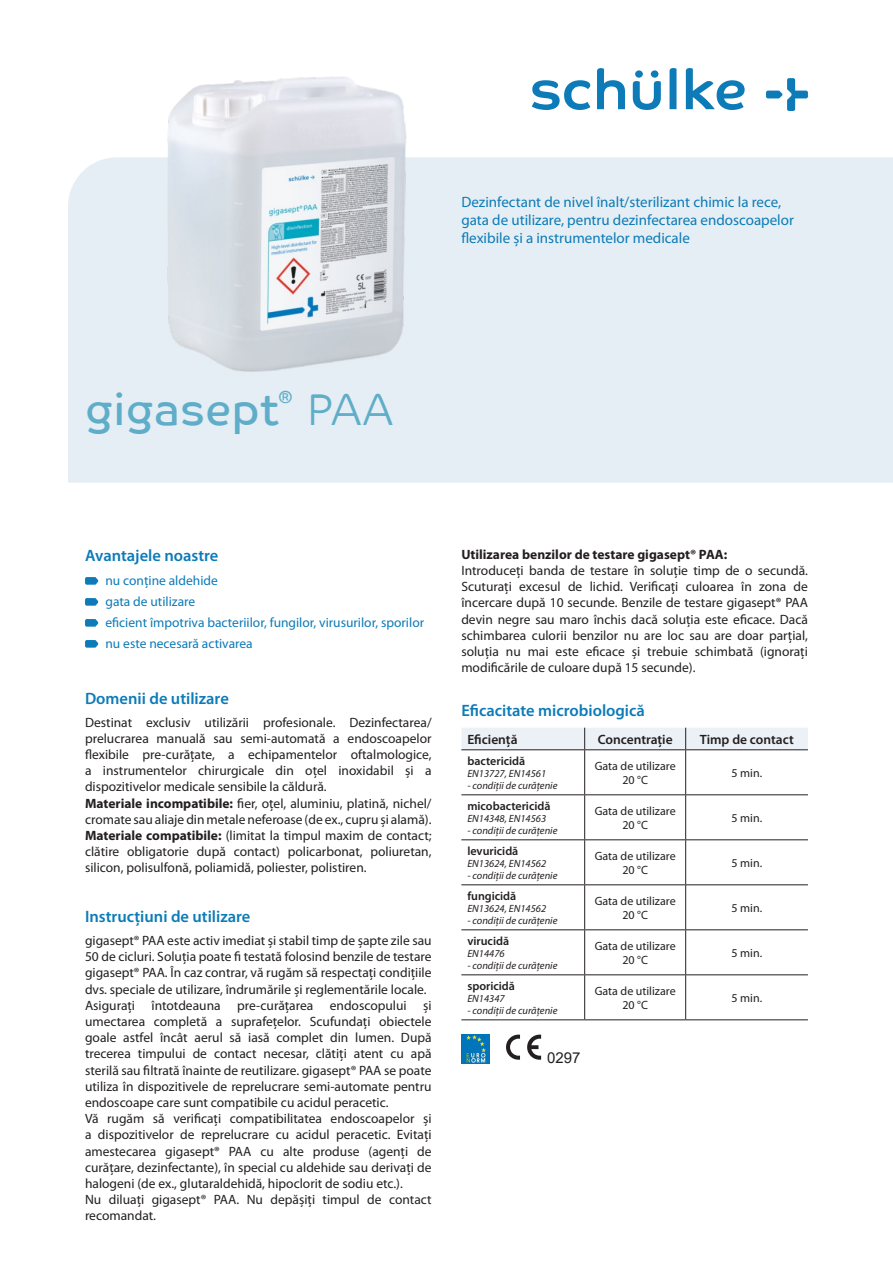
<style>
.page{position:relative;width:893px;height:1263px;background:#fff}
.page>*{position:absolute;margin:0;border:0;box-sizing:border-box;transform-origin:0 0}
.t1{font:44.55px "Co Text";color:#5fadc8}
.t2{font:44.55px "Co Text Lt";color:#5fadc8}
.t3{font:17.55px "Co Text";color:#5fadc8}
.t4{font:600 16.5px "Myriad Pro";color:#0c7bb8}
.t5{font:15px/18px "Myriad Pro";color:#0c7bb8}
.t6{font:15px "Arial";color:#231f20}
.t7{font:13.5px/16.2px "Myriad Pro";color:#231f20}
.t8{font:13.5px/21px "Myriad Pro";color:#0c7bb8}
.t9{font:700 13.5px "Myriad Pro";color:#231f20}
.t10{font:600 13.5px "Myriad Pro";color:#231f20}
.t11{font:12px/14.4px "Myriad Pro";color:#231f20;text-align:center}
.t12{font:600 12px "Myriad Pro";color:#231f20}
.t13{font:italic 10.5px "Myriad Pro";color:#231f20}
.s1{font-weight:700}
</style>
<div class="page">
<div style="left:68px;top:157px;width:825px;height:326px;background:#e5eef4"></div>
<svg style="left:633px;top:70px;width:28px;height:40px"></svg>
<svg style="left:532px;top:80px;width:58px;height:30px"></svg>
<svg style="left:597px;top:68px;width:28px;height:41px"></svg>
<svg style="left:669px;top:68px;width:7px;height:41px"></svg>
<svg style="left:686px;top:68px;width:59px;height:42px"></svg>
<svg style="left:766px;top:78px;width:42px;height:33px"></svg>
<svg style="left:85px;top:577px;width:13px;height:8px"></svg>
<svg style="left:85px;top:598px;width:13px;height:8px"></svg>
<svg style="left:85px;top:619px;width:13px;height:8px"></svg>
<svg style="left:85px;top:640px;width:13px;height:8px"></svg>
<img style="left:168px;top:76px;width:238px;height:296px">
<img style="left:461px;top:1034px;width:29px;height:29px">
<svg style="left:506px;top:1034px;width:35px;height:26px"></svg>
<hr style="left:461px;top:794px;width:124px;height:1px;background:#231f20">
<hr style="left:585px;top:794px;width:101px;height:1px;background:#231f20">
<hr style="left:686px;top:794px;width:122px;height:1px;background:#231f20">
<hr style="left:461px;top:839px;width:124px;height:1px;background:#231f20">
<hr style="left:585px;top:839px;width:101px;height:1px;background:#231f20">
<hr style="left:686px;top:839px;width:122px;height:1px;background:#231f20">
<hr style="left:461px;top:884px;width:124px;height:1px;background:#231f20">
<hr style="left:585px;top:884px;width:101px;height:1px;background:#231f20">
<hr style="left:686px;top:884px;width:122px;height:1px;background:#231f20">
<hr style="left:461px;top:929px;width:124px;height:1px;background:#231f20">
<hr style="left:585px;top:929px;width:101px;height:1px;background:#231f20">
<hr style="left:686px;top:929px;width:122px;height:1px;background:#231f20">
<hr style="left:461px;top:974px;width:124px;height:1px;background:#231f20">
<hr style="left:585px;top:974px;width:101px;height:1px;background:#231f20">
<hr style="left:686px;top:974px;width:122px;height:1px;background:#231f20">
<hr style="left:461px;top:1019px;width:124px;height:1px;background:#231f20">
<hr style="left:585px;top:1019px;width:101px;height:1px;background:#231f20">
<hr style="left:686px;top:1019px;width:122px;height:1px;background:#231f20">
<hr style="left:584px;top:750px;width:1px;height:44px;background:#231f20">
<hr style="left:584px;top:795px;width:1px;height:44px;background:#231f20">
<hr style="left:584px;top:840px;width:1px;height:44px;background:#231f20">
<hr style="left:584px;top:885px;width:1px;height:44px;background:#231f20">
<hr style="left:584px;top:930px;width:1px;height:44px;background:#231f20">
<hr style="left:584px;top:975px;width:1px;height:44px;background:#231f20">
<div style="left:461px;top:728px;width:347px;height:22px;background:#ecf1f7"></div>
<hr style="left:685px;top:750px;width:1px;height:44px;background:#231f20">
<hr style="left:685px;top:795px;width:1px;height:44px;background:#231f20">
<hr style="left:685px;top:840px;width:1px;height:44px;background:#231f20">
<hr style="left:685px;top:885px;width:1px;height:44px;background:#231f20">
<hr style="left:685px;top:930px;width:1px;height:44px;background:#231f20">
<hr style="left:685px;top:975px;width:1px;height:44px;background:#231f20">
<p class="t5" style="left:461px;top:193px;width:334px">Dezinfectant de nivel înalt/sterilizant chimic la rece, gata de utilizare, pentru dezinfectarea endoscoapelor flexibile și a instrumentelor medicale</p>
<h1 class="t1" style="left:85px;top:383px;width:195px">gigasept</h1>
<p class="t3" style="left:278px;top:386px;width:16px">®</p>
<h1 class="t2" style="left:307px;top:383px;width:88px">PAA</h1>
<p class="t4" style="left:85px;top:545px;width:135px">Avantajele noastre</p>
<p class="t8" style="left:105px;top:570px;width:320px">nu conține aldehide<br>gata de utilizare<br>eficient împotriva bacteriilor, fungilor, virusurilor, sporilor nu este necesară activarea</p>
<p class="t4" style="left:85px;top:688px;width:145px">Domenii de utilizare</p>
<p class="t7" style="left:85px;top:714px;width:348px">Destinat exclusiv utilizării profesionale. Dezinfectarea/ prelucrarea manuală sau semi-automată a endoscoapelor flexibile pre-curățate, a echipamentelor oftalmologice, a instrumentelor chirurgicale din oțel inoxidabil și a dispozitivelor medicale sensibile la căldură.<br><span class="s1">Materiale incompatibile:</span> fier, oțel, aluminiu, platină, nichel/ cromate sau aliaje din metale neferoase (de ex., cupru și alamă).<br><span class="s1">Materiale compatibile:</span> (limitat la timpul maxim de contact; clătire obligatorie după contact) policarbonat, poliuretan, silicon, polisulfonă, poliamidă, poliester, polistiren.</p>
<p class="t4" style="left:85px;top:906px;width:167px">Instrucţiuni de utilizare</p>
<p class="t7" style="left:85px;top:932px;width:348px">gigasept® PAA este activ imediat și stabil timp de șapte zile sau 50 de cicluri. Soluția poate fi testată folosind benzile de testare gigasept® PAA. În caz contrar, vă rugăm să respectați condițiile dvs. speciale de utilizare, îndrumările și reglementările locale.<br>Asigurați întotdeauna pre-curățarea endoscopului și umectarea completă a suprafețelor. Scufundați obiectele goale astfel încât aerul să iasă complet din lumen. După trecerea timpului de contact necesar, clătiți atent cu apă sterilă sau filtrată înainte de reutilizare. gigasept® PAA se poate utiliza în dispozitivele de reprelucrare semi-automate pentru endoscoape care sunt compatibile cu acidul peracetic.<br>Vă rugăm să verificați compatibilitatea endoscoapelor și a dispozitivelor de reprelucrare cu acidul peracetic. Evitați amestecarea gigasept® PAA cu alte produse (agenți de curățare, dezinfectante), în special cu aldehide sau derivați de halogeni (de ex., glutaraldehidă, hipoclorit de sodiu etc.).<br>Nu diluați gigasept® PAA. Nu depășiți timpul de contact recomandat.</p>
<p class="t9" style="left:461px;top:545px;width:267px">Utilizarea benzilor de testare gigasept® PAA:</p>
<p class="t7" style="left:461px;top:562px;width:348px;text-align:justify">Introduceți banda de testare în soluție timp de o secundă.<br>Scuturați excesul de lichid. Verificați culoarea în zona de încercare după 10 secunde. Benzile de testare gigasept® PAA devin negre sau maro închis dacă soluția este eficace. Dacă schimbarea culorii benzilor nu are loc sau are doar parțial, soluția nu mai este eficace și trebuie schimbată (ignorați modificările de culoare după 15 secunde).</p>
<p class="t4" style="left:461px;top:700px;width:185px">Eficacitate microbiologică</p>
<p class="t10" style="left:467px;top:731px;width:52px">Eficiență</p>
<p class="t10" style="left:598px;top:731px;width:76px">Concentrație</p>
<p class="t10" style="left:700px;top:731px;width:95px">Timp de contact</p>
<p class="t12" style="left:467px;top:753px;width:59px">bactericidă</p>
<p class="t13" style="left:467px;top:767px;width:80px">EN13727, EN14561</p>
<p class="t13" style="left:467px;top:779px;width:92px">- condiții de curățenie</p>
<p class="t11" style="left:595px;top:758px;width:82px">Gata de utilizare<br>20 °C</p>
<p class="t11" style="left:731px;top:765px;width:32px">5 min.</p>
<p class="t12" style="left:467px;top:798px;width:85px">micobactericidă</p>
<p class="t13" style="left:467px;top:812px;width:80px">EN14348, EN14563</p>
<p class="t13" style="left:467px;top:824px;width:92px">- condiții de curățenie</p>
<p class="t11" style="left:595px;top:803px;width:82px">Gata de utilizare<br>20 °C</p>
<p class="t11" style="left:731px;top:810px;width:32px">5 min.</p>
<p class="t12" style="left:467px;top:843px;width:53px">levuricidă</p>
<p class="t13" style="left:467px;top:857px;width:80px">EN13624, EN14562</p>
<p class="t13" style="left:467px;top:869px;width:92px">- condiții de curățenie</p>
<p class="t11" style="left:595px;top:848px;width:82px">Gata de utilizare<br>20 °C</p>
<p class="t11" style="left:731px;top:855px;width:32px">5 min.</p>
<p class="t12" style="left:467px;top:888px;width:50px">fungicidă</p>
<p class="t13" style="left:467px;top:902px;width:80px">EN13624, EN14562</p>
<p class="t13" style="left:467px;top:914px;width:92px">- condiții de curățenie</p>
<p class="t11" style="left:595px;top:893px;width:82px">Gata de utilizare<br>20 °C</p>
<p class="t11" style="left:731px;top:900px;width:32px">5 min.</p>
<p class="t12" style="left:467px;top:933px;width:43px">virucidă</p>
<p class="t13" style="left:467px;top:947px;width:39px">EN14476</p>
<p class="t13" style="left:467px;top:959px;width:92px">- condiții de curățenie</p>
<p class="t11" style="left:595px;top:938px;width:82px">Gata de utilizare<br>20 °C</p>
<p class="t11" style="left:731px;top:945px;width:32px">5 min.</p>
<p class="t12" style="left:467px;top:978px;width:49px">sporicidă</p>
<p class="t13" style="left:467px;top:992px;width:39px">EN14347</p>
<p class="t13" style="left:467px;top:1004px;width:92px">- condiții de curățenie</p>
<p class="t11" style="left:595px;top:983px;width:82px">Gata de utilizare<br>20 °C</p>
<p class="t11" style="left:731px;top:990px;width:32px">5 min.</p>
<p class="t6" style="left:547px;top:1047px;width:35px">0297</p>
</div>
